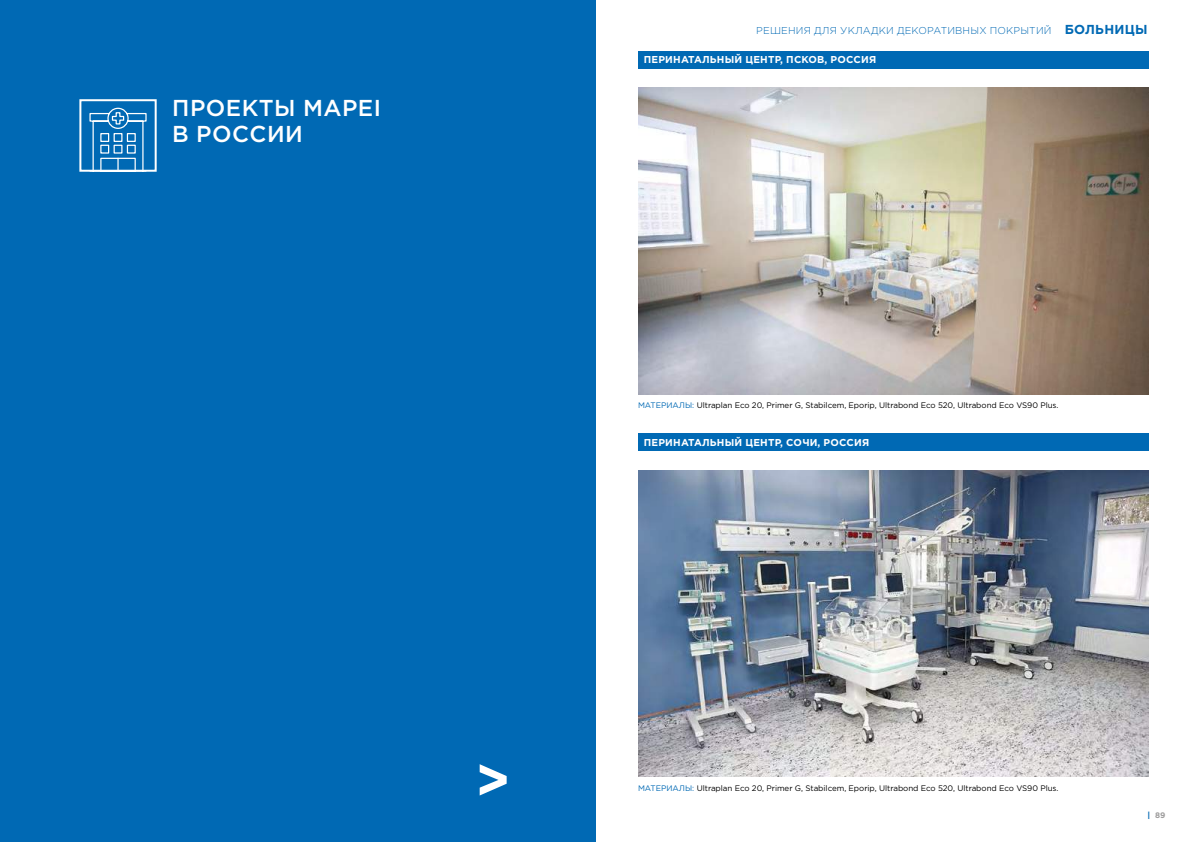
<style>
.page{position:relative;width:1191px;height:842px;background:#fff}
.page>*{position:absolute;margin:0;border:0;box-sizing:border-box;transform-origin:0 0}
.t1{font:700 55.7px "Gotham Pro";color:#fff}
.t2{font:500 23px/26px "Gotham Pro";letter-spacing:.02em;color:#fff}
.t3{font:700 13px "Gotham Pro";letter-spacing:.02em;color:#0069b4}
.t4{font:700 10px "Gotham Pro";letter-spacing:.02em;color:#fff}
.t5{font:300 10px "Gotham Pro";letter-spacing:.02em;color:#0069b4}
.t6{font:8px "Gotham Pro";letter-spacing:-.005em;color:#000}
.t7{font:700 8px "Gotham Pro";color:#9d9c9c}
.s1{color:#0069b4}
</style>
<div class="page">
<div style="left:0;top:0;width:595px;height:842px;background:#0069b4"></div>
<svg style="left:89px;top:107px;width:58px;height:62px"></svg>
<div style="left:79px;top:99px;width:78px;height:73px;border:2px solid #fff"></div>
<img style="left:638px;top:471px;width:510px;height:306px">
<div style="left:638px;top:434px;width:510px;height:17px;background:#0069b4"></div>
<img style="left:638px;top:88px;width:510px;height:306px">
<div style="left:638px;top:51px;width:510px;height:17px;background:#0069b4"></div>
<h2 class="t2" style="left:172px;top:94px;width:210px">ПРОЕКТЫ MAPEI<br>В РОССИИ</h2>
<h1 class="t1" style="left:475px;top:747px;width:37px">&gt;</h1>
<p class="t5" style="left:756px;top:25px;width:297px">РЕШЕНИЯ ДЛЯ УКЛАДКИ ДЕКОРАТИВНЫХ ПОКРЫТИЙ</p>
<p class="t4" style="left:644px;top:54px;width:234px">ПЕРИНАТАЛЬНЫЙ ЦЕНТР, ПСКОВ, РОССИЯ</p>
<h3 class="t3" style="left:1064px;top:22px;width:84px">БОЛЬНИЦЫ</h3>
<p class="t6" style="left:638px;top:401px;width:422px"><span class="s1">МАТЕРИАЛЫ:</span> Ultraplan Eco 20, Primer G, Stabilcem, Eporip, Ultrabond Eco 520, Ultrabond Eco VS90 Plus.</p>
<p class="t4" style="left:644px;top:436px;width:227px">ПЕРИНАТАЛЬНЫЙ ЦЕНТР, СОЧИ, РОССИЯ</p>
<p class="t6" style="left:638px;top:784px;width:422px"><span class="s1">МАТЕРИАЛЫ:</span> Ultraplan Eco 20, Primer G, Stabilcem, Eporip, Ultrabond Eco 520, Ultrabond Eco VS90 Plus.</p>
<p class="t7" style="left:1147px;top:810px;width:19px"><span class="s1">|</span> 89</p>
</div>
